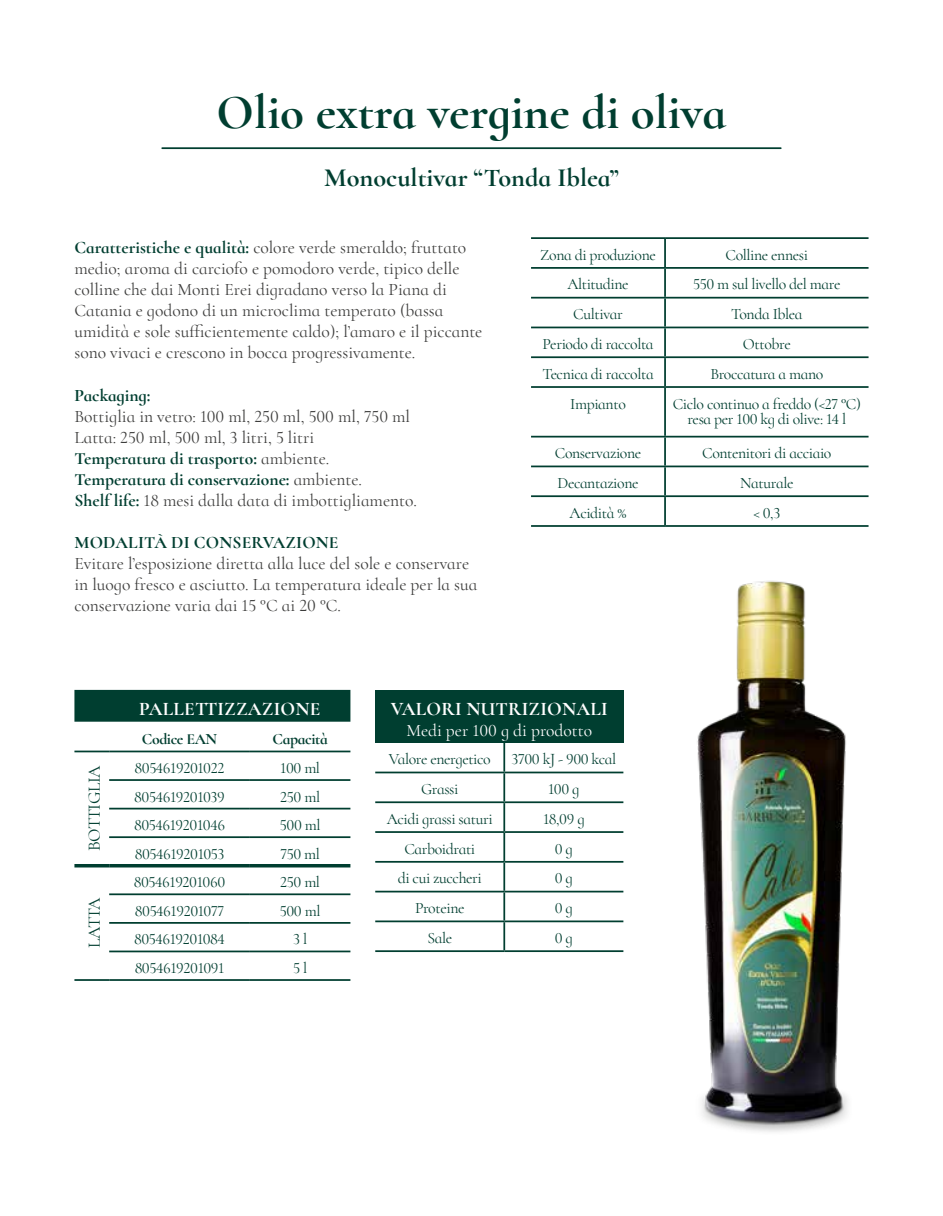
<style>
.page{position:relative;width:943px;height:1216px;background:#fff}
.page>*{position:absolute;margin:0;border:0;box-sizing:border-box;transform-origin:0 0}
.t1{font:700 49px "Cormorant Infant";color:#003e30}
.t2{font:700 26.25px "Cormorant Infant";color:#003e30}
.t3{font:700 19.25px "Cormorant Infant";letter-spacing:.01em;color:#fff}
.t4{font:17.5px/21px "Cormorant Infant";color:#3c3c3b}
.t5{font:700 17.5px "Cormorant Infant";letter-spacing:.01em;color:#003e30}
.t6{font:17.5px "Cormorant Infant";color:#fff}
.t7{font:17.5px "Cormorant Infant";letter-spacing:-.025em;color:#003e30}
.t8{font:15.75px/15.8px "Cormorant Infant";letter-spacing:-.025em;color:#003e30;text-align:center}
.t9{font:700 15.75px "Cormorant Infant";letter-spacing:-.025em;color:#003e30}
.s1{font-weight:700;color:#003e30}
</style>
<div class="page">
<img style="left:697px;top:580px;width:151px;height:552px">
<div style="left:74px;top:690px;width:276px;height:31px;background:#003e30"></div>
<hr style="left:74px;top:750px;width:35px;height:2px;background:#003e30">
<hr style="left:109px;top:750px;width:141px;height:2px;background:#003e30">
<hr style="left:250px;top:750px;width:100px;height:2px;background:#003e30">
<hr style="left:109px;top:779px;width:141px;height:2px;background:#003e30">
<hr style="left:250px;top:779px;width:100px;height:2px;background:#003e30">
<hr style="left:109px;top:807px;width:141px;height:2px;background:#003e30">
<hr style="left:250px;top:807px;width:100px;height:2px;background:#003e30">
<hr style="left:109px;top:836px;width:141px;height:2px;background:#003e30">
<hr style="left:250px;top:836px;width:100px;height:2px;background:#003e30">
<hr style="left:109px;top:893px;width:141px;height:2px;background:#003e30">
<hr style="left:250px;top:893px;width:100px;height:2px;background:#003e30">
<hr style="left:109px;top:922px;width:141px;height:1px;background:#003e30">
<hr style="left:250px;top:922px;width:100px;height:1px;background:#003e30">
<hr style="left:109px;top:950px;width:141px;height:2px;background:#003e30">
<hr style="left:250px;top:950px;width:100px;height:2px;background:#003e30">
<hr style="left:74px;top:979px;width:35px;height:1px;background:#003e30">
<hr style="left:109px;top:979px;width:141px;height:1px;background:#003e30">
<hr style="left:250px;top:979px;width:100px;height:1px;background:#003e30">
<hr style="left:109px;top:864px;width:141px;height:3px;background:#003e30">
<hr style="left:250px;top:864px;width:100px;height:3px;background:#003e30">
<hr style="left:74px;top:864px;width:35px;height:3px;background:#003e30">
<hr style="left:531px;top:267px;width:134px;height:2px;background:#003e30">
<hr style="left:665px;top:267px;width:203px;height:2px;background:#003e30">
<hr style="left:531px;top:297px;width:134px;height:1px;background:#003e30">
<hr style="left:665px;top:297px;width:203px;height:1px;background:#003e30">
<hr style="left:531px;top:326px;width:134px;height:2px;background:#003e30">
<hr style="left:665px;top:326px;width:203px;height:2px;background:#003e30">
<hr style="left:531px;top:356px;width:134px;height:2px;background:#003e30">
<hr style="left:665px;top:356px;width:203px;height:2px;background:#003e30">
<hr style="left:531px;top:386px;width:134px;height:2px;background:#003e30">
<hr style="left:665px;top:386px;width:203px;height:2px;background:#003e30">
<hr style="left:531px;top:436px;width:134px;height:1px;background:#003e30">
<hr style="left:665px;top:436px;width:203px;height:1px;background:#003e30">
<hr style="left:531px;top:237px;width:134px;height:2px;background:#003e30">
<hr style="left:665px;top:237px;width:203px;height:2px;background:#003e30">
<hr style="left:664px;top:239px;width:2px;height:28px;background:#003e30">
<hr style="left:664px;top:269px;width:2px;height:28px;background:#003e30">
<hr style="left:664px;top:298px;width:2px;height:28px;background:#003e30">
<hr style="left:664px;top:328px;width:2px;height:28px;background:#003e30">
<hr style="left:664px;top:358px;width:2px;height:28px;background:#003e30">
<hr style="left:664px;top:388px;width:2px;height:48px;background:#003e30">
<hr style="left:664px;top:437px;width:2px;height:28px;background:#003e30">
<hr style="left:531px;top:465px;width:134px;height:2px;background:#003e30">
<hr style="left:665px;top:465px;width:203px;height:2px;background:#003e30">
<hr style="left:664px;top:467px;width:2px;height:28px;background:#003e30">
<hr style="left:531px;top:495px;width:134px;height:2px;background:#003e30">
<hr style="left:665px;top:495px;width:203px;height:2px;background:#003e30">
<hr style="left:664px;top:497px;width:2px;height:28px;background:#003e30">
<hr style="left:531px;top:525px;width:134px;height:2px;background:#003e30">
<hr style="left:665px;top:525px;width:203px;height:2px;background:#003e30">
<div style="left:375px;top:690px;width:248px;height:52px;background:#003e30"></div>
<hr style="left:375px;top:771px;width:129px;height:2px;background:#003e30">
<hr style="left:504px;top:771px;width:119px;height:2px;background:#003e30">
<hr style="left:375px;top:801px;width:129px;height:2px;background:#003e30">
<hr style="left:504px;top:801px;width:119px;height:2px;background:#003e30">
<hr style="left:375px;top:831px;width:129px;height:1px;background:#003e30">
<hr style="left:504px;top:831px;width:119px;height:1px;background:#003e30">
<hr style="left:375px;top:860px;width:129px;height:2px;background:#003e30">
<hr style="left:504px;top:860px;width:119px;height:2px;background:#003e30">
<hr style="left:375px;top:890px;width:129px;height:2px;background:#003e30">
<hr style="left:504px;top:890px;width:119px;height:2px;background:#003e30">
<hr style="left:375px;top:920px;width:129px;height:2px;background:#003e30">
<hr style="left:504px;top:920px;width:119px;height:2px;background:#003e30">
<hr style="left:503px;top:742px;width:2px;height:29px;background:#003e30">
<hr style="left:503px;top:773px;width:2px;height:28px;background:#003e30">
<hr style="left:503px;top:803px;width:2px;height:28px;background:#003e30">
<hr style="left:503px;top:832px;width:2px;height:28px;background:#003e30">
<hr style="left:503px;top:862px;width:2px;height:28px;background:#003e30">
<hr style="left:503px;top:892px;width:2px;height:28px;background:#003e30">
<hr style="left:503px;top:922px;width:2px;height:28px;background:#003e30">
<hr style="left:375px;top:950px;width:129px;height:2px;background:#003e30">
<hr style="left:504px;top:950px;width:119px;height:2px;background:#003e30">
<hr style="left:162px;top:147px;width:618px;height:2px;background:#003e30">
<h1 class="t1" style="left:217px;top:82px;width:511px">Olio extra vergine di oliva</h1>
<h2 class="t2" style="left:324px;top:161px;width:296px">Monocultivar “Tonda Iblea”</h2>
<p class="t4" style="left:74px;top:237px;width:409px"><span class="s1">Caratteristiche e qualità:</span> colore verde smeraldo; fruttato medio; aroma di carciofo e pomodoro verde, tipico delle colline che dai Monti Erei digradano verso la Piana di Catania e godono di un microclima temperato (bassa umidità e sole sufficientemente caldo); l’amaro e il piccante sono vivaci e crescono in bocca progressivamente.</p>
<p class="t5" style="left:74px;top:384px;width:77px">Packaging:</p>
<p class="t4" style="left:74px;top:405px;width:344px">Bottiglia in vetro: 100 ml, 250 ml, 500 ml, 750 ml Latta: 250 ml, 500 ml, 3 litri, 5 litri<br><span class="s1">Temperatura di trasporto:</span> ambiente.<br><span class="s1">Temperatura di conservazione:</span> ambiente.<br><span class="s1">Shelf life:</span> 18 mesi dalla data di imbottigliamento.</p>
<p class="t5" style="left:74px;top:531px;width:265px">MODALITÀ DI CONSERVAZIONE</p>
<p class="t4" style="left:74px;top:552px;width:404px">Evitare l’esposizione diretta alla luce del sole e conservare in luogo fresco e asciutto. La temperatura ideale per la sua conservazione varia dai 15 °C ai 20 °C.</p>
<p class="t8" style="left:540px;top:247px;width:117px">Zona di produzione</p>
<p class="t8" style="left:725px;top:247px;width:84px">Colline ennesi</p>
<p class="t8" style="left:567px;top:276px;width:63px">Altitudine</p>
<p class="t8" style="left:693px;top:276px;width:149px">550 m sul livello del mare</p>
<p class="t8" style="left:573px;top:306px;width:51px">Cultivar</p>
<p class="t8" style="left:731px;top:306px;width:73px">Tonda Iblea</p>
<p class="t8" style="left:542px;top:336px;width:113px">Periodo di raccolta</p>
<p class="t8" style="left:742px;top:336px;width:49px">Ottobre</p>
<p class="t8" style="left:542px;top:366px;width:113px">Tecnica di raccolta</p>
<p class="t8" style="left:710px;top:366px;width:114px">Broccatura a mano</p>
<p class="t8" style="left:570px;top:395px;width:57px">Impianto</p>
<p class="t8" style="left:672px;top:395px;width:190px">Ciclo continuo a freddo (&lt;27 °C) resa per 100 kg di olive: 14 l</p>
<p class="t8" style="left:555px;top:445px;width:88px">Conservazione</p>
<p class="t8" style="left:702px;top:445px;width:131px">Contenitori di acciaio</p>
<p class="t8" style="left:557px;top:475px;width:82px">Decantazione</p>
<p class="t8" style="left:740px;top:475px;width:55px">Naturale</p>
<p class="t8" style="left:569px;top:505px;width:58px">Acidità %</p>
<p class="t8" style="left:753px;top:505px;width:28px">&lt; 0,3</p>
<p class="t3" style="left:139px;top:696px;width:183px">PALLETTIZZAZIONE</p>
<p class="t9" style="left:142px;top:729px;width:77px">Codice EAN</p>
<p class="t9" style="left:272px;top:729px;width:57px">Capacità</p>
<p class="t7" style="left:84px;top:851px;width:87px;rotate:-90deg">BOTTIGLIA</p>
<p class="t8" style="left:134px;top:760px;width:91px">8054619201022</p>
<p class="t8" style="left:280px;top:760px;width:41px">100 ml</p>
<p class="t8" style="left:134px;top:788px;width:92px">8054619201039</p>
<p class="t8" style="left:280px;top:788px;width:41px">250 ml</p>
<p class="t8" style="left:134px;top:817px;width:92px">8054619201046</p>
<p class="t8" style="left:280px;top:817px;width:42px">500 ml</p>
<p class="t8" style="left:135px;top:845px;width:91px">8054619201053</p>
<p class="t8" style="left:280px;top:845px;width:41px">750 ml</p>
<p class="t7" style="left:84px;top:948px;width:52px;rotate:-90deg">LATTA</p>
<p class="t8" style="left:134px;top:874px;width:93px">8054619201060</p>
<p class="t8" style="left:280px;top:874px;width:41px">250 ml</p>
<p class="t8" style="left:135px;top:902px;width:91px">8054619201077</p>
<p class="t8" style="left:280px;top:902px;width:42px">500 ml</p>
<p class="t8" style="left:134px;top:931px;width:92px">8054619201084</p>
<p class="t8" style="left:293px;top:931px;width:15px">3 l</p>
<p class="t8" style="left:135px;top:960px;width:91px">8054619201091</p>
<p class="t8" style="left:293px;top:960px;width:15px">5 l</p>
<p class="t3" style="left:391px;top:696px;width:218px">VALORI NUTRIZIONALI</p>
<p class="t6" style="left:406px;top:719px;width:187px">Medi per 100 g di prodotto</p>
<p class="t8" style="left:389px;top:751px;width:103px">Valore energetico</p>
<p class="t8" style="left:511px;top:751px;width:106px">3700 kJ - 900 kcal</p>
<p class="t8" style="left:421px;top:781px;width:39px">Grassi</p>
<p class="t8" style="left:548px;top:781px;width:33px">100 g</p>
<p class="t8" style="left:387px;top:810px;width:108px">Acidi grassi saturi</p>
<p class="t8" style="left:543px;top:810px;width:43px">18,09 g</p>
<p class="t8" style="left:404px;top:840px;width:72px">Carboidrati</p>
<p class="t8" style="left:555px;top:840px;width:20px">0 g</p>
<p class="t8" style="left:398px;top:870px;width:86px">di cui zuccheri</p>
<p class="t8" style="left:555px;top:870px;width:20px">0 g</p>
<p class="t8" style="left:415px;top:900px;width:51px">Proteine</p>
<p class="t8" style="left:555px;top:900px;width:20px">0 g</p>
<p class="t8" style="left:427px;top:930px;width:26px">Sale</p>
<p class="t8" style="left:555px;top:930px;width:20px">0 g</p>
</div>
